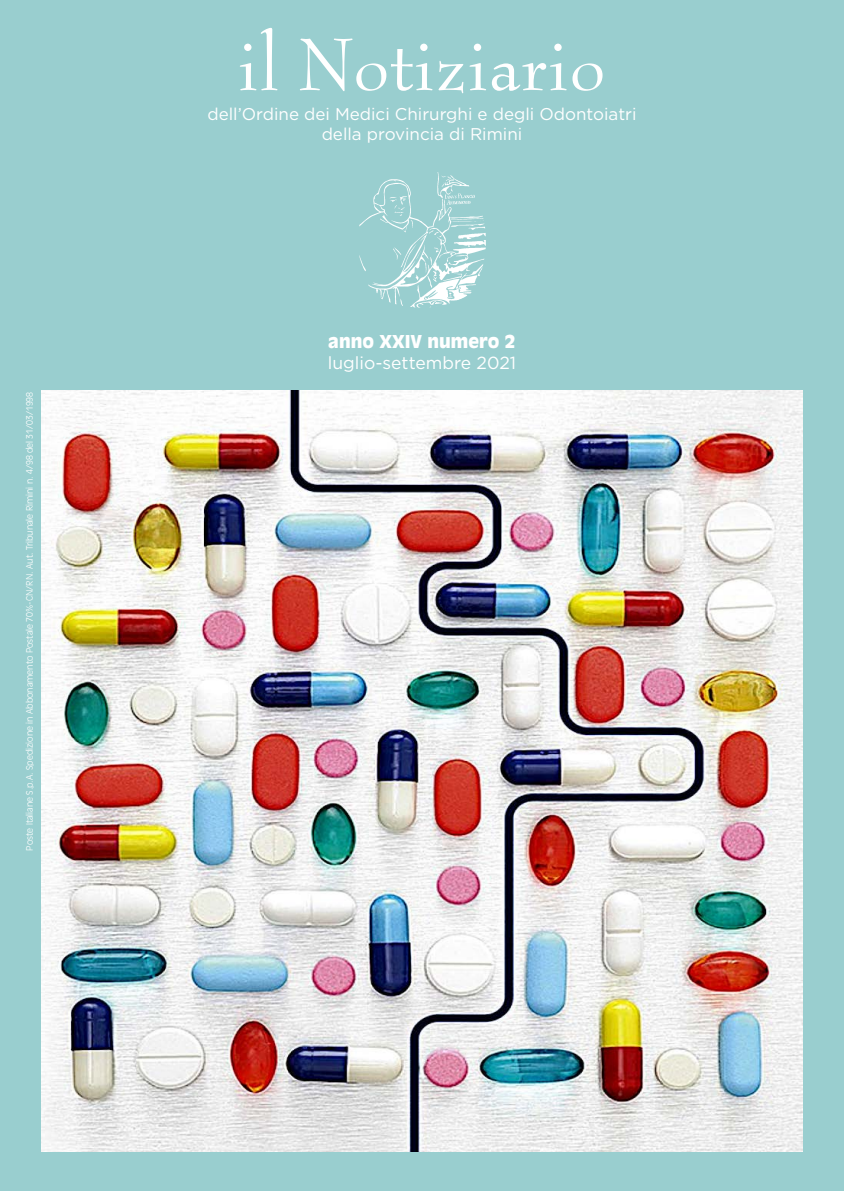
<style>
.page{position:relative;width:844px;height:1191px;background:#fff}
.page>*{position:absolute;margin:0;border:0;box-sizing:border-box;transform-origin:0 0}
.t1{font:80.5px "Bernhard Modern";color:#fff}
.t2{font:17.5px "Gotham";color:#fff}
.t3{font:900 17.5px "Antique Olive LT";color:#fff}
.t4{font:16.97px/20.3px "Gotham";color:#fff;text-align:center}
.t5{font:300 8.75px "Antique Olive CE";color:#fff}
</style>
<div class="page">
<div style="left:0;top:0;width:843px;height:1191px;background:#99cecf"></div>
<img style="left:42px;top:390px;width:760px;height:761px">
<img style="left:359px;top:172px;width:127px;height:136px">
<p class="t5" style="left:25px;top:850px;width:460px;rotate:-90deg">Poste Italiane S.p.A. Spedizione in Abbonamento Postale 70%-CN/RN. Aut. Tribunale Rimini n. 4/98 del 31/03/1998</p>
<h1 class="t1" style="left:238px;top:21px;width:370px">il Notiziario</h1>
<h3 class="t4" style="left:207px;top:103px;width:430px">dell’Ordine dei Medici Chirurghi e degli Odontoiatri della provincia di Rimini</h3>
<h2 class="t3" style="left:328px;top:331px;width:189px">anno XXIV numero 2</h2>
<h2 class="t2" style="left:328px;top:353px;width:190px">luglio-settembre 2021</h2>
</div>
